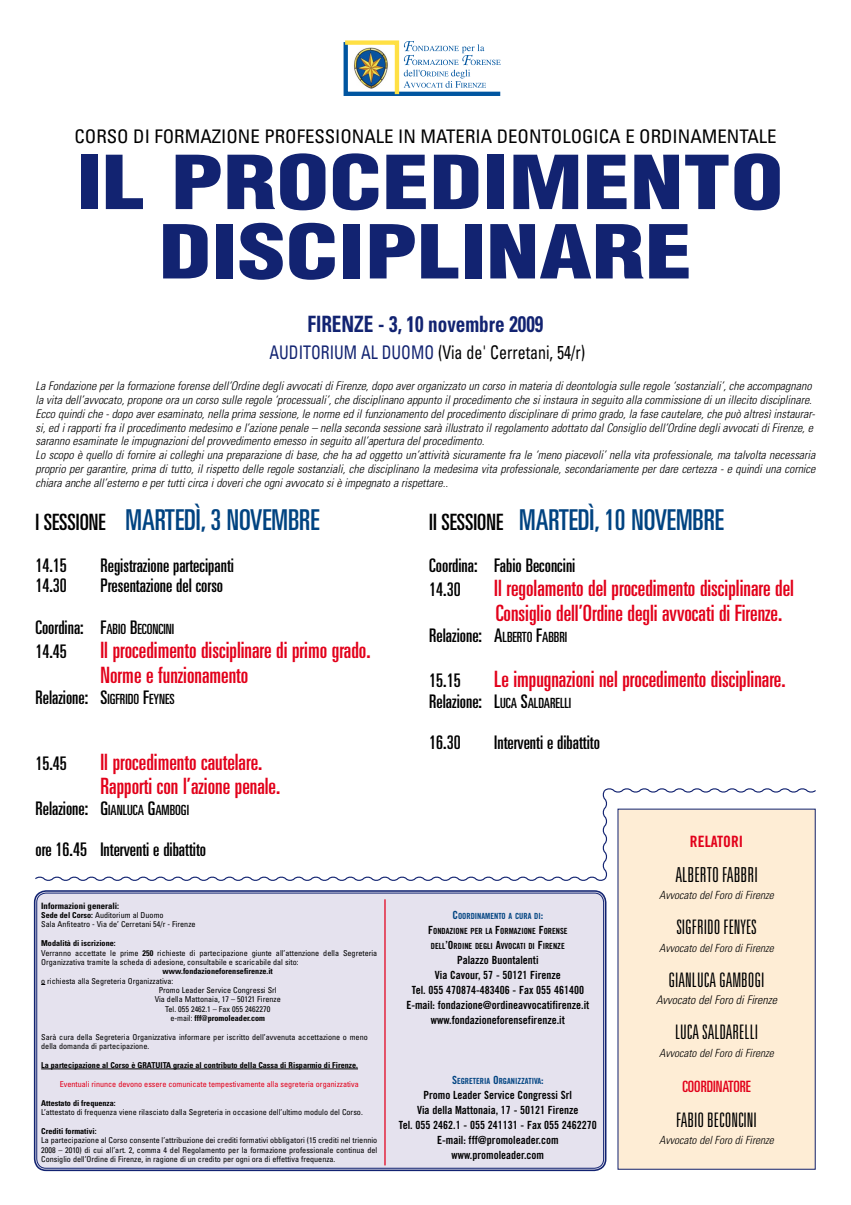
<style>
.page{position:relative;width:851px;height:1205px;background:#fff}
.page>*{position:absolute;margin:0;border:0;box-sizing:border-box;transform-origin:0 0}
.t1{font:900 condensed 72.5px/69.4px "Helvetica";color:#122371;text-align:center;scale:1.31 1}
.t2{font:ultra-condensed 28.75px "Univers";color:#004381}
.t3{font:ultra-condensed 22.5px/24.8px "Univers";color:#e2001a}
.t4{font:700 condensed 22.5px "Univers";color:#122371;scale:.85 1}
.t5{font:300 ultra-condensed 20.62px "Univers";color:#000}
.t6{font:300 ultra-condensed 20px "Univers";color:#000}
.t7{font:ultra-condensed 18.75px/20.6px "Univers";color:#000}
.t8{font:condensed 18.75px "Univers";color:#000}
.t9{font:condensed 18.75px "Univers";color:#000;scale:.85 1}
.t10{font:ultra-condensed 15.62px "Univers";color:#e2001a}
.t11{font:15.62px "Trade Gothic Bold Cond Twenty";color:#e2001a}
.t12{font:ultra-condensed 14.06px "Univers";color:#000}
.t13{font:italic 300 condensed 11.88px/13.8px "Univers";color:#000}
.t14{font:11.25px/15px "Trade Gothic Bold Cond Twenty";color:#000;text-align:center}
.t15{font:italic 300 condensed 11.25px "Univers";color:#000}
.t16{font:700 condensed 8.75px "Univers";color:#000}
.t17{font:8.44px/15px "Trade Gothic Bold Cond Twenty";color:#000;text-align:center}
.t18{font:8.44px "Trade Gothic Bold Cond Twenty";color:#004381}
.t19{font:condensed 8.12px/9.4px "Univers";color:#000}
.t20{font:700 condensed 8.12px "Univers";color:#000}
.t21{font:condensed 8.12px "Univers";color:#e2001a}
.s1{color:#122371}
.s2{font-size:22.5px;color:#000}
.s3{font-size:18.75px}
.s4{font-weight:700}
.s5{font-weight:400}
.s6{font-size:11.25px;color:#004381}
.s7{color:#004381}
.s8{font-size:11.25px}
</style>
<div class="page">
<div style="left:35px;top:892px;width:569px;height:277px;background:#e5e2ee;border-radius:11px"></div>
<div style="left:34px;top:890px;width:572px;height:281px;border:2px solid #122371;border-radius:11px"></div>
<div style="left:36px;top:893px;width:567px;height:275px;border:1px solid #122371;border-radius:9px"></div>
<svg style="left:343px;top:40px;width:157px;height:56px"></svg>
<hr style="left:41px;top:1068px;width:317px;height:1px;background:#000">
<div style="left:618px;top:809px;width:197px;height:360px;background:#feedd5"></div>
<svg style="left:35px;top:788px;width:781px;height:94px"></svg>
<hr style="left:384px;top:899px;width:1px;height:266px;background:#e2001a">
<h3 class="t8" style="left:74px;top:124px;width:391px">CORSO DI FORMAZIONE PROFESSIONALE in materia</h3>
<h3 class="t8" style="left:496px;top:124px;width:12px">deon</h3>
<h3 class="t8" style="left:541px;top:124px;width:110px">tologica eordinamen</h3>
<h3 class="t8" style="left:739px;top:124px;width:19px">tale</h3>
<h1 class="t1" style="left:76px;top:147px;width:541px">IL PROCEDIMENTO<br>DISCIPLINARE</h1>
<h3 class="t4" style="left:307px;top:310px;width:279px">FIRENZE - 3, 10 novembre 2009</h3>
<h3 class="t9" style="left:269px;top:340px;width:373px"><span class="s1">AUDITORIUM AL DUOMO</span> (Via de' Cerretani, 54/r)</h3>
<p class="t13" style="left:35px;top:379px;width:781px">La Fondazione per la formazione forense dell’Ordine degli avvocati di Firenze, dopo aver organizzato un corso in materia di deontologia sulle regole ‘sostanziali’, che accompagnano la vita dell’avvocato, propone ora un corso sulle regole ‘processuali’, che disciplinano appunto il procedimento che si instaura in seguito alla commissione di un illecito disciplinare.<br>Ecco quindi che - dopo aver esaminato, nella prima sessione, le norme ed il funzionamento del procedimento disciplinare di primo grado, la fase cautelare, che può altresì instaurar&shy;si, ed i rapporti fra il procedimento medesimo e l’azione penale – nella seconda sessione sarà illustrato il regolamento adottato dal Consiglio dell’Ordine degli avvocati di Firenze, e saranno esaminate le impugnazioni del provvedimento emesso in seguito all’apertura del procedimento.<br>Lo scopo è quello di fornire ai colleghi una preparazione di base, che ha ad oggetto un’attività sicuramente fra le ‘meno piacevoli’ nella vita professionale, ma talvolta necessaria proprio per garantire, prima di tutto, il rispetto delle regole sostanziali, che disciplinano la medesima vita professionale, secondariamente per dare certezza - e quindi una cornice chiara anche all’esterno e per tutti circa i doveri che ogni avvocato si è impegnato a rispettare..</p>
<h2 class="t2" style="left:35px;top:504px;width:285px"><span class="s2">I sessione</span> Martedì, 3 novembre</h2>
<h3 class="t7" style="left:35px;top:554px;width:200px">14.15 Registrazione partecipanti<br>14.30</h3>
<h3 class="t7" style="left:100px;top:575px;width:124px">Presentazione del corso</h3>
<p class="t12" style="left:35px;top:620px;width:140px"><span class="s3">Coordina:</span> <span class="s3">F</span>ABIO <span class="s3">B</span>ECONCINI</p>
<h3 class="t7" style="left:35px;top:641px;width:33px">14.45</h3>
<h3 class="t3" style="left:100px;top:638px;width:271px">Il procedimento disciplinare di primo grado.</h3>
<h3 class="t3" style="left:35px;top:662px;width:38px">N</h3>
<h3 class="t3" style="left:110px;top:662px;width:140px">orme e funzionamento</h3>
<p class="t12" style="left:35px;top:691px;width:140px"><span class="s3">Relazione:</span> <span class="s3">S</span>IGFRIDO <span class="s3">F</span>EYNES</p>
<h3 class="t7" style="left:35px;top:752px;width:33px">15.45</h3>
<h3 class="t3" style="left:100px;top:749px;width:163px">Il procedimento cautelare.</h3>
<h3 class="t3" style="left:35px;top:774px;width:38px">R</h3>
<h3 class="t3" style="left:109px;top:774px;width:172px">apporti con l’azione penale.</h3>
<p class="t12" style="left:35px;top:802px;width:155px"><span class="s3">Relazione:</span> <span class="s3">G</span>IANLUCA <span class="s3">G</span>AMBOGI</p>
<h3 class="t7" style="left:35px;top:839px;width:172px">ore 16.45 Interventi e dibattito</h3>
<p class="t16" style="left:41px;top:900px;width:79px">Informazioni generali:</p>
<p class="t19" style="left:41px;top:910px;width:156px"><span class="s4">Sede del Corso:</span> Auditorium al Duomo<br>Sala Anfiteatro - Via de’ Cerretani 54/r - Firenze</p>
<p class="t19" style="left:41px;top:938px;width:337px"><span class="s4">Modalità di iscrizione:<br></span>Verranno accettate le prime <span class="s4">250</span> richieste di partecipazione giunte all’attenzione della Segreteria<br>Organizzativa tramite la scheda di adesione, consultabile e scaricabile dal sito:</p>
<p class="t20" style="left:162px;top:966px;width:112px">www.fondazioneforensefirenze.it</p>
<p class="t19" style="left:41px;top:976px;width:134px">o richiesta alla Segreteria Organizzativa:</p>
<p class="t19" style="left:159px;top:985px;width:120px">Promo Leader Service Congressi Srl</p>
<p class="t19" style="left:155px;top:995px;width:127px">Via della Mattonaia, 17 – 50121 Firenze</p>
<p class="t19" style="left:165px;top:1004px;width:107px">Tel. 055 2462.1 – Fax 055 2462270</p>
<p class="t20" style="left:170px;top:1013px;width:96px"><span class="s5">e-mail:</span> fff@promoleader.com</p>
<p class="t19" style="left:41px;top:1032px;width:328px">Sarà cura della Segreteria Organizzativa informare per iscritto dell’avvenuta accettazione o meno della domanda di partecipazione.</p>
<p class="t20" style="left:41px;top:1060px;width:318px">La partecipazione al Corso è GRATUITA grazie al contributo della Cassa di Risparmio di Firenze.</p>
<p class="t21" style="left:60px;top:1079px;width:300px">Eventuali rinunce devono essere comunicate tempestivamente alla segreteria organizzativa</p>
<p class="t20" style="left:41px;top:1097px;width:76px">Attestato di frequenza:</p>
<p class="t19" style="left:41px;top:1107px;width:323px">L’attestato di frequenza viene rilasciato dalla Segreteria in occasione dell’ultimo modulo del Corso.</p>
<p class="t20" style="left:41px;top:1126px;width:57px">Crediti formativi:</p>
<p class="t19" style="left:41px;top:1135px;width:337px;text-align:justify">La partecipazione al Corso consente l’attribuzione dei crediti formativi obbligatori (15 crediti nel triennio 2008 – 2010) di cui all’art. 2, comma 4 del Regolamento per la formazione professionale continua del Consiglio dell’Ordine di Firenze, in ragione di un credito per ogni ora di effettiva frequenza.</p>
<h2 class="t2" style="left:429px;top:504px;width:296px"><span class="s2">II sessione</span> Martedì, 10 novembre</h2>
<h3 class="t7" style="left:429px;top:552px;width:148px;line-height:24.8px">Coordina: Fabio Beconcini<br>14.30</h3>
<h3 class="t3" style="left:494px;top:576px;width:301px">Il regolamento del procedimento disciplinare del<br>Consiglio dell’Ordine degli avvocati di Firenze.</h3>
<p class="t12" style="left:429px;top:629px;width:139px"><span class="s3">Relazione:</span> <span class="s3">A</span>LBERTO <span class="s3">F</span>ABBRI</p>
<h3 class="t7" style="left:429px;top:670px;width:33px">15.15</h3>
<h3 class="t3" style="left:494px;top:667px;width:293px">Le impugnazioni nel procedimento disciplinare.</h3>
<p class="t12" style="left:429px;top:695px;width:143px"><span class="s3">Relazione:</span> <span class="s3">L</span>UCA <span class="s3">S</span>ALDARELLI</p>
<h3 class="t7" style="left:429px;top:732px;width:33px">16.30</h3>
<h3 class="t7" style="left:494px;top:732px;width:107px">Interventi e dibattito</h3>
<p class="t17" style="left:428px;top:908px;width:141px"><span class="s6">C</span><span class="s7">OORDINAMENTO A CURA DI</span><span class="s6">:<br></span><span class="s8">F</span>ONDAZIONE PER LA <span class="s8">F</span>ORMAZIONE <span class="s8">F</span>ORENSE<br>DELL<span class="s8">’O</span> RDINE DEGLI <span class="s8">A</span>VVOCATI DI <span class="s8">F</span>IRENZE</p>
<p class="t14" style="left:406px;top:952px;width:184px">Palazzo Buontalenti<br>Via Cavour, 57 - 50121 Firenze<br>Tel. 055 470874-483406 - Fax 055 461400<br>E-mail: fondazione@ordineavvocatifirenze.it www.fondazioneforensefirenze.it</p>
<p class="t18" style="left:452px;top:1076px;width:93px"><span class="s8">S</span>EGRETERIA <span class="s8">O</span> RGANIZZATIVA<span class="s8">:</span></p>
<p class="t14" style="left:399px;top:1087px;width:199px">Promo Leader Service Congressi Srl<br>Via della Mattonaia, 17 - 50121 Firenze<br>Tel. 055 2462.1 - 055 241131 - Fax 055 2462270<br>E-mail: fff@promoleader.com www.promoleader.com</p>
<h3 class="t11" style="left:689px;top:831px;width:55px">RELATORI</h3>
<h3 class="t5" style="left:675px;top:863px;width:84px">ALBERTO FABBRI</h3>
<p class="t15" style="left:659px;top:888px;width:116px">Avvocato del Foro di Firenze</p>
<h3 class="t6" style="left:676px;top:916px;width:81px">SIGFRIDO FENYES</h3>
<p class="t15" style="left:659px;top:941px;width:116px">Avvocato del Foro di Firenze</p>
<h3 class="t6" style="left:668px;top:969px;width:97px">GIANLUCA GAMBOGI</h3>
<p class="t13" style="left:656px;top:993px;width:122px">Avvocato del Foro di Firenze</p>
<h3 class="t6" style="left:675px;top:1021px;width:85px">LUCA SALDARELLI</h3>
<p class="t15" style="left:659px;top:1046px;width:116px">Avvocato del Foro di Firenze</p>
<h3 class="t10" style="left:682px;top:1077px;width:41px">COORDINATORE</h3>
<h3 class="t6" style="left:676px;top:1109px;width:82px">FABIO BECONCINI</h3>
<p class="t15" style="left:659px;top:1133px;width:116px">Avvocato del Foro di Firenze</p>
</div>
